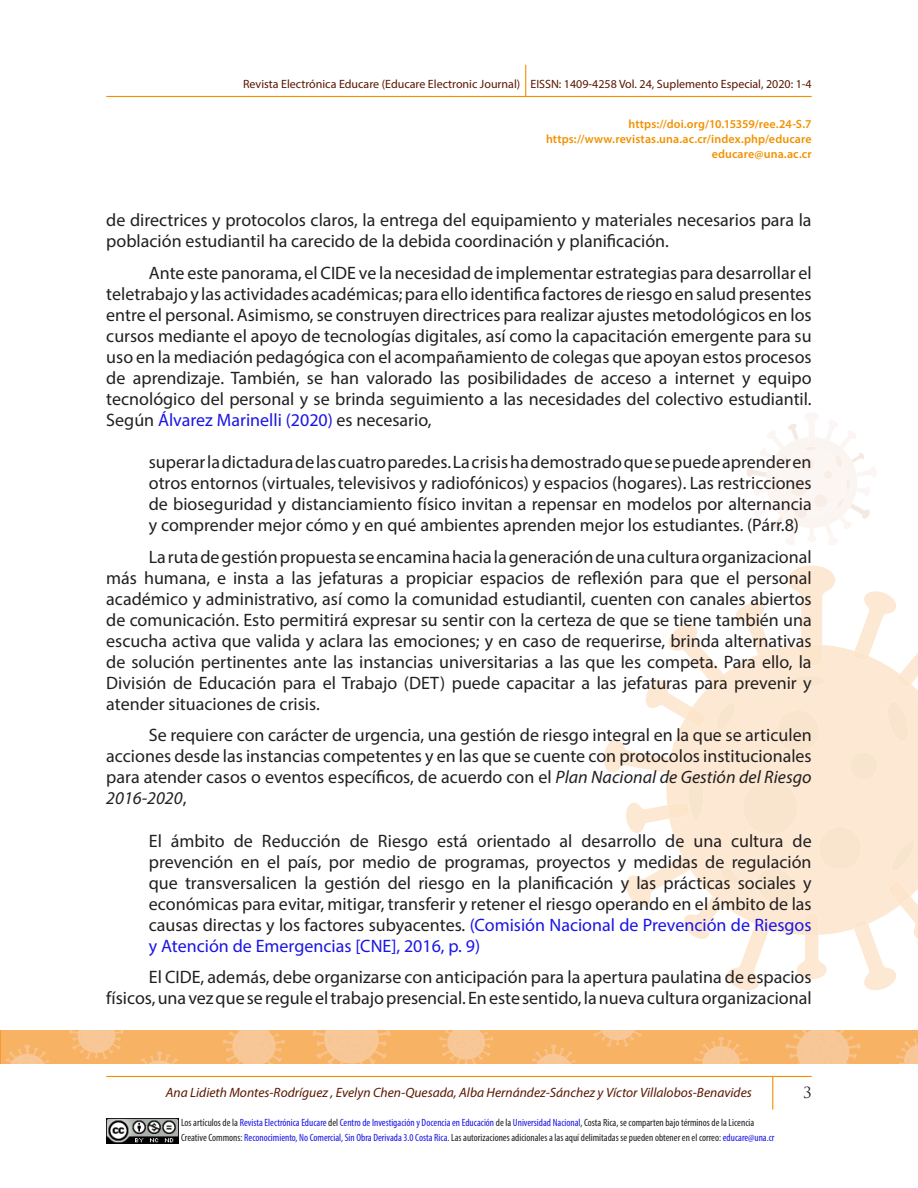
<style>
.page{position:relative;width:918px;height:1188px;background:#fff}
.page>*{position:absolute;margin:0;border:0;box-sizing:border-box;transform-origin:0 0}
.TEXTO{font:18px/21px "Myriad Pro";color:#231f20;text-align:justify}
.CITA_TEXTUAL{font:18px/21px "Myriad Pro";color:#231f20;text-align:justify}
.t1{font:15px "Trajan Pro";color:#231f20}
.t2{font:italic 13.5px "Myriad Pro";color:#591600}
.t3{font:600 12px/15px "Myriad Pro";letter-spacing:.01em;color:#f29100;text-align:right}
.t4{font:12px "Myriad Pro";color:#591600}
.t5{font:condensed 10.5px/15px "Myriad Pro";color:#231f20}
.s1{color:#1a15e5}
.s2{font-style:italic}
</style>
<div class="page">
<hr style="left:106px;top:1076px;width:706px;height:1px;background:#f29100">
<hr style="left:772px;top:1077px;width:1px;height:33px;background:#f29100">
<img style="left:106px;top:1118px;width:73px;height:26px">
<hr style="left:106px;top:96px;width:706px;height:1px;background:#f29100">
<hr style="left:525px;top:65px;width:1px;height:32px;background:#f29100">
<div style="left:666px;top:646px;width:252px;height:288px;background:#fde9d3"></div>
<svg style="left:788px;top:566px;width:47px;height:100px"></svg>
<svg style="left:626px;top:802px;width:64px;height:31px"></svg>
<svg style="left:853px;top:882px;width:65px;height:108px"></svg>
<svg style="left:853px;top:591px;width:65px;height:96px"></svg>
<svg style="left:604px;top:739px;width:70px;height:34px"></svg>
<div style="left:743px;top:780px;width:55px;height:55px;background:#f9e4cd;border-radius:50%"></div>
<div style="left:777px;top:710px;width:42px;height:42px;background:#f9e4cd;border-radius:50%"></div>
<div style="left:850px;top:752px;width:27px;height:28px;background:#f9e4cd;border-radius:50%"></div>
<div style="left:819px;top:827px;width:42px;height:43px;background:#f9e4cd;border-radius:50%"></div>
<svg style="left:886px;top:702px;width:23px;height:39px"></svg>
<svg style="left:890px;top:841px;width:26px;height:30px"></svg>
<div style="left:791px;top:676px;width:35px;height:11px;background:#f9e4cd;border-radius:50%"></div>
<svg style="left:646px;top:603px;width:125px;height:126px"></svg>
<div style="left:689px;top:772px;width:14px;height:47px;background:#f9e4cd;border-radius:50%"></div>
<svg style="left:626px;top:856px;width:201px;height:134px"></svg>
<svg style="left:746px;top:413px;width:130px;height:132px"></svg>
<div style="left:0;top:1031px;width:918px;height:33px;background:#f7b264"></div>
<svg style="left:6px;top:1045px;width:43px;height:19px"></svg>
<svg style="left:69px;top:1030px;width:55px;height:29px"></svg>
<svg style="left:141px;top:1051px;width:37px;height:13px"></svg>
<svg style="left:223px;top:1030px;width:62px;height:34px"></svg>
<svg style="left:312px;top:1030px;width:79px;height:34px"></svg>
<svg style="left:439px;top:1030px;width:54px;height:34px"></svg>
<svg style="left:532px;top:1045px;width:43px;height:19px"></svg>
<svg style="left:594px;top:1030px;width:48px;height:17px"></svg>
<svg style="left:694px;top:1037px;width:54px;height:27px"></svg>
<svg style="left:785px;top:1030px;width:76px;height:34px"></svg>
<svg style="left:896px;top:1039px;width:22px;height:25px"></svg>
<p class="t4" style="left:243px;top:77px;width:570px">Revista Electrónica Educare (Educare Electronic Journal) EISSN: 1409-4258 Vol. 24, Suplemento Especial, 2020: 1-4</p>
<p class="t3" style="left:546px;top:116px;width:267px">https://doi.org/10.15359/ree.24-S.7 https://www.revistas.una.ac.cr/index.php/educare educare@una.ac.cr</p>
<p class="TEXTO" style="left:106px;top:209px;width:707px">de directrices y protocolos claros, la entrega del equipamiento y materiales necesarios para la población estudiantil ha carecido de la debida coordinación y planificación.</p>
<p class="TEXTO" style="left:106px;top:262px;width:707px;text-indent:43px">Ante este panorama, el CIDE ve la necesidad de implementar estrategias para desarrollar el teletrabajo y las actividades académicas; para ello identifica factores de riesgo en salud presentes entre el personal. Asimismo, se construyen directrices para realizar ajustes metodológicos en los cursos mediante el apoyo de tecnologías digitales, así como la capacitación emergente para su uso en la mediación pedagógica con el acompañamiento de colegas que apoyan estos procesos de aprendizaje. También, se han valorado las posibilidades de acceso a internet y equipo tecnológico del personal y se brinda seguimiento a las necesidades del colectivo estudiantil.<br>Según <span class="s1">Álvarez Marinelli (2020)</span> es necesario,</p>
<p class="CITA_TEXTUAL" style="left:149px;top:451px;width:664px">superar la dictadura de las cuatro paredes. La crisis ha demostrado que se puede aprender en otros entornos (virtuales, televisivos y radiofónicos) y espacios (hogares). Las restricciones de bioseguridad y distanciamiento físico invitan a repensar en modelos por alternancia y comprender mejor cómo y en qué ambientes aprenden mejor los estudiantes. (Párr.8)</p>
<p class="TEXTO" style="left:106px;top:546px;width:707px;text-indent:43px">La ruta de gestión propuesta se encamina hacia la generación de una cultura organizacional más humana, e insta a las jefaturas a propiciar espacios de reflexión para que el personal académico y administrativo, así como la comunidad estudiantil, cuenten con canales abiertos de comunicación. Esto permitirá expresar su sentir con la certeza de que se tiene también una escucha activa que valida y aclara las emociones; y en caso de requerirse, brinda alternativas de solución pertinentes ante las instancias universitarias a las que les competa. Para ello, la División de Educación para el Trabajo (DET) puede capacitar a las jefaturas para prevenir y atender situaciones de crisis.</p>
<p class="TEXTO" style="left:106px;top:724px;width:707px;text-indent:43px">Se requiere con carácter de urgencia, una gestión de riesgo integral en la que se articulen acciones desde las instancias competentes y en las que se cuente con protocolos institucionales para atender casos o eventos específicos, de acuerdo con el <span class="s2">Plan Nacional de Gestión del Riesgo 2016-2020</span>,</p>
<p class="CITA_TEXTUAL" style="left:149px;top:830px;width:664px">El ámbito de Reducción de Riesgo está orientado al desarrollo de una cultura de prevención en el país, por medio de programas, proyectos y medidas de regulación que transversalicen la gestión del riesgo en la planificación y las prácticas sociales y económicas para evitar, mitigar, transferir y retener el riesgo operando en el ámbito de las causas directas y los factores subyacentes. <span class="s1">(Comisión Nacional de Prevención de Riesgos y Atención de Emergencias [CNE], 2016, p. 9)</span></p>
<p class="TEXTO" style="left:106px;top:966px;width:707px;text-align:right">El CIDE, además, debe organizarse con anticipación para la apertura paulatina de espacios físicos, una vez que se regule el trabajo presencial. En este sentido, la nueva cultura organizacional</p>
<p class="t2" style="left:166px;top:1084px;width:588px">Ana Lidieth Montes-Rodríguez , Evelyn Chen-Quesada, Alba Hernández-Sánchez y Víctor Villalobos-Benavides</p>
<p class="t1" style="left:803px;top:1083px;width:10px">3</p>
<p class="t5" style="left:181px;top:1115px;width:595px">Los artículos de la <span class="s1">Revista Electrónica Educare</span> del <span class="s1">Centro de Investigación y Docencia en Educación</span> de la <span class="s1">Universidad Nacional</span>, Costa Rica, se comparten bajo términos de la Licencia<br>Creative Commons: <span class="s1">Reconocimiento, No Comercial, Sin Obra Derivada 3.0 Costa Rica</span>. Las autorizaciones adicionales a las aquí delimitadas se pueden obtener en el correo: <span class="s1">educare@una.cr</span></p>
</div>
